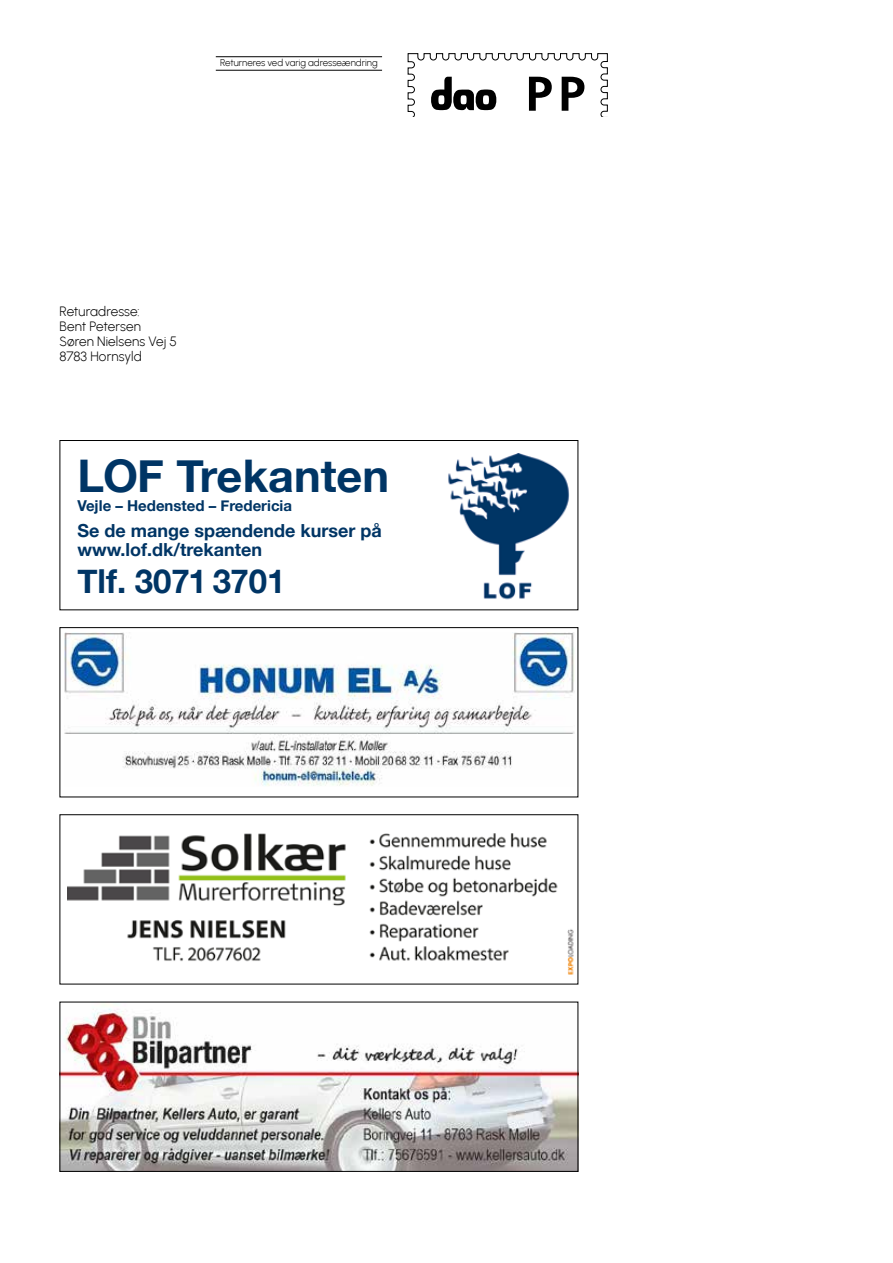
<style>
.page{position:relative;width:893px;height:1263px;background:#fff}
.page>*{position:absolute;margin:0;border:0;box-sizing:border-box;transform-origin:0 0}
.t1{font:700 45px "Helvetica Neue";color:#003565}
.t2{font:700 33px "Helvetica Neue";color:#003565}
.t3{font:700 18px/19.2px "Helvetica Neue";color:#003565}
.t4{font:700 15px "Helvetica Neue";color:#003565}
.t5{font:300 13.5px/15px "Urbanist PPT";letter-spacing:.01em;color:#000}
.t6{font:300 9.75px "Urbanist PPT";color:#000}
</style>
<div class="page">
<svg style="left:408px;top:53px;width:200px;height:63px"></svg>
<hr style="left:216px;top:56px;width:166px;height:1px;background:#000">
<hr style="left:216px;top:70px;width:166px;height:1px;background:#000">
<img style="left:68px;top:833px;width:506px;height:142px">
<div style="left:60px;top:814px;width:518px;height:170px;border:1px solid #000"></div>
<div style="left:60px;top:627px;width:518px;height:170px;border:1px solid #000"></div>
<img style="left:65px;top:632px;width:509px;height:154px">
<img style="left:62px;top:1004px;width:514px;height:166px">
<div style="left:60px;top:1002px;width:518px;height:170px;border:1px solid #000"></div>
<div style="left:60px;top:440px;width:518px;height:170px;border:1px solid #000"></div>
<img style="left:448px;top:453px;width:121px;height:147px">
<p class="t6" style="left:220px;top:57px;width:159px">Returneres ved varig adresseændring</p>
<p class="t5" style="left:60px;top:304px;width:119px">Returadresse:<br>Bent Petersen<br>Søren Nielsens Vej 5<br>8783 Hornsyld</p>
<h1 class="t1" style="left:77px;top:441px;width:313px">LOF Trekanten</h1>
<p class="t4" style="left:77px;top:494px;width:216px">Vejle – Hedensted – Fredericia</p>
<h3 class="t3" style="left:77px;top:521px;width:306px">Se de mange spændende kurser på www.lof.dk/trekanten</h3>
<h2 class="t2" style="left:77px;top:555px;width:210px">Tlf. 3071 3701</h2>
</div>
